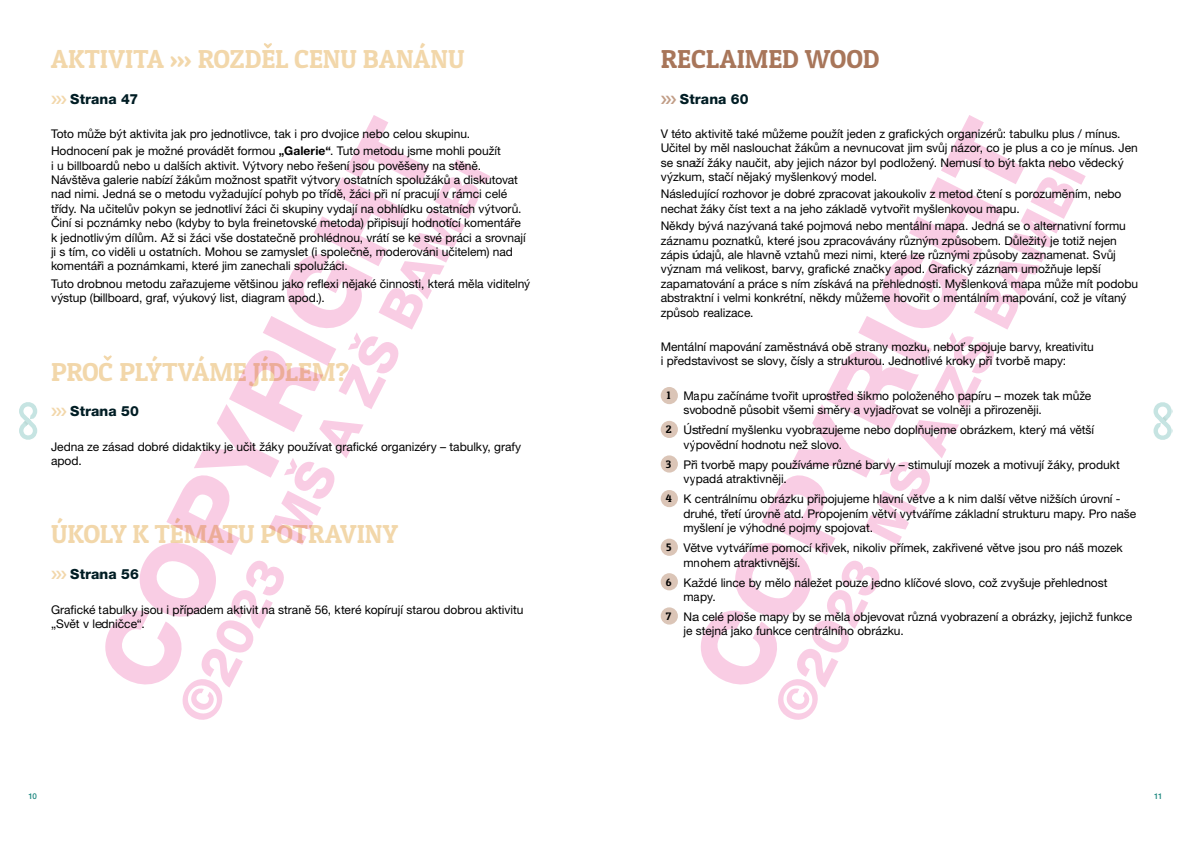
<style>
.page{position:relative;width:1191px;height:842px;background:#fff}
.page>*{position:absolute;margin:0;border:0;box-sizing:border-box;transform-origin:0 0}
.t1{font:26px "Patua One";color:#f2d7aa}
.t2{font:26px "Patua One";letter-spacing:-.005em;color:#a8765a}
.t3{font:800 14px "Helvetica Neue LT Pro";letter-spacing:.005em;color:#001d24}
.t4{font:12px/14.4px "Helvetica Neue LT Pro";letter-spacing:-.005em;color:#000}
.t5{font:10.9px "Patua One";color:#000}
.t6{font:500 8px "Helvetica Neue LT Pro";color:#1d8880}
.s1{font-weight:700}
</style>
<div class="page">
<svg style="left:19px;top:402px;width:18px;height:38px"></svg>
<svg style="left:1153px;top:402px;width:18px;height:38px"></svg>
<svg style="left:264px;top:43px;width:8px;height:6px"></svg>
<div style="left:660px;top:387px;width:18px;height:17px;background:#dbc5b7;border-radius:50%"></div>
<div style="left:660px;top:421px;width:18px;height:17px;background:#dbc5b7;border-radius:50%"></div>
<div style="left:660px;top:455px;width:18px;height:18px;background:#dbc5b7;border-radius:50%"></div>
<div style="left:660px;top:490px;width:18px;height:17px;background:#dbc5b7;border-radius:50%"></div>
<div style="left:660px;top:539px;width:18px;height:17px;background:#dbc5b7;border-radius:50%"></div>
<div style="left:660px;top:573px;width:18px;height:17px;background:#dbc5b7;border-radius:50%"></div>
<div style="left:660px;top:607px;width:18px;height:18px;background:#dbc5b7;border-radius:50%"></div>
<svg style="left:182px;top:159px;width:308px;height:561px"></svg>
<svg style="left:103px;top:115px;width:326px;height:574px"></svg>
<svg style="left:778px;top:159px;width:307px;height:561px"></svg>
<svg style="left:700px;top:115px;width:324px;height:574px"></svg>
<h1 class="t1" style="left:51px;top:43px;width:415px">AKTIVITA ››› ROZDEL CENU BANÁNU</h1>
<p class="t3" style="left:70px;top:90px;width:69px">Strana 47</p>
<p class="t4" style="left:51px;top:125px;width:451px;line-height:17.2px">Toto může být aktivita jak pro jednotlivce, tak i pro dvojice nebo celou skupinu.<br>Hodnocení pak je možné provádět formou <span class="s1">„Galerie“</span>. Tuto metodu jsme mohli použít</p>
<p class="t4" style="left:51px;top:158px;width:476px">i u billboardů nebo u dalších aktivit. Výtvory nebo řešení jsou pověšeny na stěně.<br>Návštěva galerie nabízí žákům možnost spatřit výtvory ostatních spolužáků a diskutovat nad nimi. Jedná se o metodu vyžadující pohyb po třídě, žáci při ní pracují v rámci celé třídy. Na učitelův pokyn se jednotliví žáci či skupiny vydají na obhlídku ostatních výtvorů.<br>Činí si poznámky nebo (kdyby to byla freinetovské metoda) připisují hodnotící komentáře k jednotlivým dílům. Až si žáci vše dostatečně prohlédnou, vrátí se ke své práci a srovnají ji s tím, co viděli u ostatních. Mohou se zamyslet (i společně, moderováni učitelem) nad komentáři a poznámkami, které jim zanechali spolužáci.</p>
<p class="t4" style="left:51px;top:276px;width:481px">Tuto drobnou metodu zařazujeme většinou jako reflexi nějaké činnosti, která měla viditelný výstup (billboard, graf, výukový list, diagram apod.).</p>
<h1 class="t1" style="left:51px;top:355px;width:300px">PROC PLÝTVÁME JÍDLEM?</h1>
<p class="t3" style="left:70px;top:403px;width:70px">Strana 50</p>
<p class="t4" style="left:51px;top:439px;width:472px">Jedna ze zásad dobré didaktiky je učit žáky používat grafické organizéry – tabulky, grafy apod.</p>
<h1 class="t1" style="left:51px;top:518px;width:349px">ÚKOLY K TÉMATU POTRAVINY</h1>
<p class="t3" style="left:70px;top:566px;width:70px">Strana 56</p>
<p class="t4" style="left:51px;top:602px;width:474px">Grafické tabulky jsou i případem aktivit na straně 56, které kopírují starou dobrou aktivitu „Svět v ledničce“.</p>
<h1 class="t2" style="left:660px;top:43px;width:220px">RECLAIMED WOOD</h1>
<p class="t3" style="left:680px;top:90px;width:70px">Strana 60</p>
<p class="t4" style="left:660px;top:126px;width:479px">V této aktivitě také můžeme použít jeden z grafických organizérů: tabulku plus / mínus.<br>Učitel by měl naslouchat žákům a nevnucovat jim svůj názor, co je plus a co je mínus. Jen se snaží žáky naučit, aby jejich názor byl podložený. Nemusí to být fakta nebo vědecký výzkum, stačí nějaký myšlenkový model.</p>
<p class="t4" style="left:660px;top:187px;width:462px">Následující rozhovor je dobré zpracovat jakoukoliv z metod čtení s porozuměním, nebo nechat žáky číst text a na jeho základě vytvořit myšlenkovou mapu.</p>
<p class="t4" style="left:660px;top:218px;width:479px">Někdy bývá nazývaná také pojmová nebo mentální mapa. Jedná se o alternativní formu záznamu poznatků, které jsou zpracovávány různým způsobem. Důležitý je totiž nejen zápis údajů, ale hlavně vztahů mezi nimi, které lze různými způsoby zaznamenat. Svůj význam má velikost, barvy, grafické značky apod. Grafický záznam umožňuje lepší zapamatování a práce s ním získává na přehlednosti. Myšlenková mapa může mít podobu abstraktní i velmi konkrétní, někdy můžeme hovořit o mentálním mapování, což je vítaný způsob realizace.</p>
<p class="t4" style="left:660px;top:339px;width:434px">Mentální mapování zaměstnává obě strany mozku, neboť spojuje barvy, kreativitu i představivost se slovy, čísly a strukturou. Jednotlivé kroky při tvorbě mapy:</p>
<p class="t4" style="left:683px;top:388px;width:409px">Mapu začínáme tvořit uprostřed šikmo položeného papíru – mozek tak může svobodně působit všemi směry a vyjadřovat se volněji a přirozeněji.</p>
<p class="t4" style="left:683px;top:423px;width:412px">Ústřední myšlenku vyobrazujeme nebo doplňujeme obrázkem, který má větší výpovědní hodnotu než slovo.</p>
<p class="t4" style="left:683px;top:457px;width:438px">Při tvorbě mapy používáme různé barvy – stimulují mozek a motivují žáky, produkt vypadá atraktivněji.</p>
<p class="t4" style="left:683px;top:492px;width:454px">K centrálnímu obrázku připojujeme hlavní větve a k nim další větve nižších úrovní - druhé, třetí úrovně atd. Propojením větví vytváříme základní strukturu mapy. Pro naše myšlení je výhodné pojmy spojovat.</p>
<p class="t4" style="left:683px;top:540px;width:440px">Větve vytváříme pomocí křivek, nikoliv přímek, zakřivené větve jsou pro náš mozek mnohem atraktivnější.</p>
<p class="t4" style="left:683px;top:575px;width:425px">Každé lince by mělo náležet pouze jedno klíčové slovo, což zvyšuje přehlednost mapy.</p>
<p class="t4" style="left:683px;top:609px;width:450px">Na celé ploše mapy by se měla objevovat různá vyobrazení a obrázky, jejichž funkce je stejná jako funkce centrálního obrázku.</p>
<p class="t5" style="left:667px;top:389px;width:5px">1</p>
<p class="t5" style="left:666px;top:423px;width:7px">2</p>
<p class="t5" style="left:666px;top:457px;width:7px">3</p>
<p class="t5" style="left:665px;top:492px;width:8px">4</p>
<p class="t5" style="left:666px;top:540px;width:7px">5</p>
<p class="t5" style="left:666px;top:575px;width:7px">6</p>
<p class="t5" style="left:666px;top:609px;width:7px">7</p>
<p class="t6" style="left:28px;top:792px;width:10px">10</p>
<p class="t6" style="left:1154px;top:792px;width:10px">11</p>
</div>
